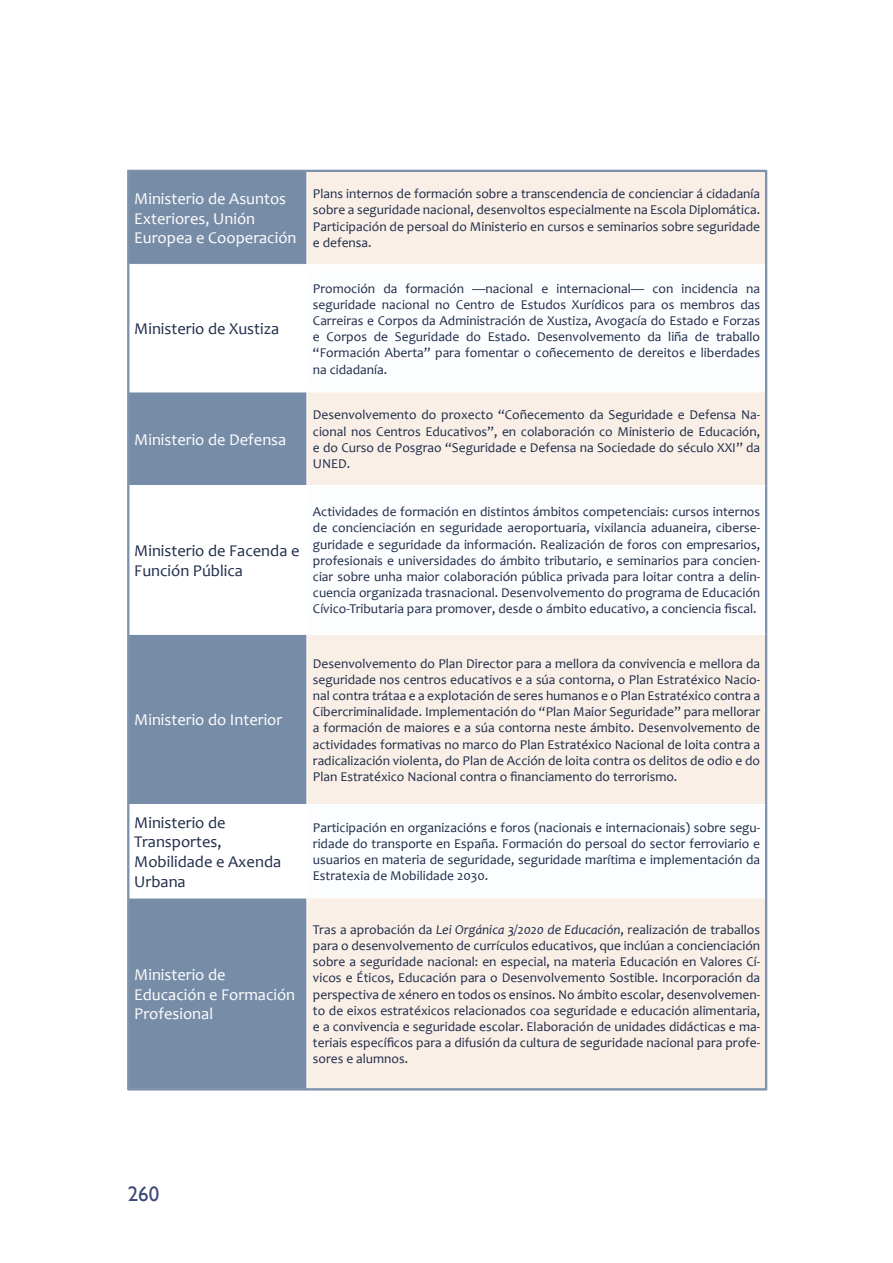
<style>
.page{position:relative;width:893px;height:1263px;background:#fff}
.page>*{position:absolute;margin:0;border:0;box-sizing:border-box;transform-origin:0 0}
.t1{font:21px "Gill Sans";color:#3c4a7b}
.t2{font:16.5px/19.8px "Candara";color:#fff}
.t3{font:16.5px/19.8px "Candara";color:#1e2b48}
.t4{font:13.5px/16.2px "Candara";color:#1e2b48;text-align:justify}
.s1{font-style:italic}
</style>
<div class="page">
<svg style="left:130px;top:172px;width:177px;height:916px;fill:#778ca7"></svg>
<div style="left:308px;top:172px;width:457px;height:916px;background:#f9efe6"></div>
<svg style="left:308px;top:265px;width:457px;height:633px"></svg>
<hr style="left:129px;top:264px;width:178px;height:1px;background:#fff">
<hr style="left:129px;top:392px;width:178px;height:1px;background:#fff">
<hr style="left:129px;top:485px;width:178px;height:1px;background:#fff">
<hr style="left:129px;top:634px;width:178px;height:1px;background:#fff">
<hr style="left:129px;top:804px;width:178px;height:1px;background:#fff">
<hr style="left:129px;top:898px;width:178px;height:1px;background:#fff">
<hr style="left:307px;top:264px;width:458px;height:1px;background:#fff">
<hr style="left:307px;top:392px;width:458px;height:1px;background:#fff">
<hr style="left:307px;top:485px;width:458px;height:1px;background:#fff">
<hr style="left:307px;top:634px;width:458px;height:1px;background:#fff">
<hr style="left:307px;top:804px;width:458px;height:1px;background:#fff">
<hr style="left:307px;top:898px;width:458px;height:1px;background:#fff">
<hr style="left:128px;top:170px;width:179px;height:1px;background:#778ca7">
<hr style="left:129px;top:171px;width:178px;height:1px;background:#778ca7">
<hr style="left:127px;top:170px;width:1px;height:94px;background:#778ca7">
<hr style="left:128px;top:171px;width:1px;height:93px;background:#778ca7">
<hr style="left:129px;top:172px;width:1px;height:92px;background:#778ca7">
<hr style="left:307px;top:170px;width:460px;height:1px;background:#778ca7">
<hr style="left:307px;top:171px;width:459px;height:1px;background:#778ca7">
<hr style="left:765px;top:172px;width:1px;height:92px;background:#778ca7">
<hr style="left:766px;top:170px;width:1px;height:94px;background:#778ca7">
<hr style="left:127px;top:264px;width:1px;height:128px;background:#778ca7">
<hr style="left:128px;top:264px;width:1px;height:128px;background:#778ca7">
<hr style="left:129px;top:264px;width:1px;height:128px;background:#778ca7">
<hr style="left:765px;top:264px;width:1px;height:128px;background:#778ca7">
<hr style="left:766px;top:264px;width:1px;height:128px;background:#778ca7">
<hr style="left:127px;top:392px;width:1px;height:93px;background:#778ca7">
<hr style="left:128px;top:392px;width:1px;height:93px;background:#778ca7">
<hr style="left:129px;top:392px;width:1px;height:93px;background:#778ca7">
<hr style="left:765px;top:392px;width:1px;height:93px;background:#778ca7">
<hr style="left:766px;top:392px;width:1px;height:93px;background:#778ca7">
<hr style="left:127px;top:485px;width:1px;height:149px;background:#778ca7">
<hr style="left:128px;top:485px;width:1px;height:149px;background:#778ca7">
<hr style="left:129px;top:485px;width:1px;height:149px;background:#778ca7">
<hr style="left:765px;top:485px;width:1px;height:149px;background:#778ca7">
<hr style="left:766px;top:485px;width:1px;height:149px;background:#778ca7">
<hr style="left:127px;top:634px;width:1px;height:170px;background:#778ca7">
<hr style="left:128px;top:634px;width:1px;height:170px;background:#778ca7">
<hr style="left:129px;top:634px;width:1px;height:170px;background:#778ca7">
<hr style="left:765px;top:634px;width:1px;height:170px;background:#778ca7">
<hr style="left:766px;top:634px;width:1px;height:170px;background:#778ca7">
<hr style="left:127px;top:804px;width:1px;height:94px;background:#778ca7">
<hr style="left:128px;top:804px;width:1px;height:94px;background:#778ca7">
<hr style="left:129px;top:804px;width:1px;height:94px;background:#778ca7">
<hr style="left:765px;top:804px;width:1px;height:94px;background:#778ca7">
<hr style="left:766px;top:804px;width:1px;height:94px;background:#778ca7">
<hr style="left:127px;top:898px;width:1px;height:192px;background:#778ca7">
<hr style="left:128px;top:898px;width:1px;height:191px;background:#778ca7">
<hr style="left:129px;top:898px;width:1px;height:191px;background:#778ca7">
<hr style="left:765px;top:898px;width:1px;height:191px;background:#778ca7">
<hr style="left:766px;top:898px;width:1px;height:192px;background:#778ca7">
<hr style="left:129px;top:1088px;width:178px;height:1px;background:#778ca7">
<hr style="left:128px;top:1089px;width:179px;height:1px;background:#778ca7">
<hr style="left:128px;top:1090px;width:179px;height:1px;background:#778ca7">
<hr style="left:307px;top:1088px;width:459px;height:1px;background:#778ca7">
<hr style="left:307px;top:1089px;width:459px;height:1px;background:#778ca7">
<hr style="left:307px;top:1090px;width:460px;height:1px;background:#778ca7">
<p class="t2" style="left:134px;top:188px;width:164px">Ministerio de Asuntos<br>Exteriores, Unión<br>Europea e Cooperación</p>
<p class="t4" style="left:313px;top:186px;width:449px">Plans internos de formación sobre a transcendencia de concienciar á cidadanía sobre a seguridade nacional, desenvoltos especialmente na Escola Diplomática.<br>Participación de persoal do Ministerio en cursos e seminarios sobre seguridade e defensa.</p>
<p class="t3" style="left:134px;top:319px;width:147px">Ministerio de Xustiza</p>
<p class="t2" style="left:134px;top:429px;width:153px">Ministerio de Defensa</p>
<p class="t4" style="left:313px;top:280px;width:449px">Promoción da formación —nacional e internacional— con incidencia na seguridade nacional no Centro de Estudos Xurídicos para os membros das Carreiras e Corpos da Administración de Xustiza, Avogacía do Estado e Forzas e Corpos de Seguridade do Estado. Desenvolvemento da liña de traballo “Formación Aberta” para fomentar o coñecemento de dereitos e liberdades na cidadanía.</p>
<p class="t4" style="left:313px;top:407px;width:449px">Desenvolvemento do proxecto “Coñecemento da Seguridade e Defensa Na&shy;cional nos Centros Educativos”, en colaboración co Ministerio de Educación, e do Curso de Posgrao “Seguridade e Defensa na Sociedade do século XXI” da UNED.</p>
<p class="t3" style="left:134px;top:541px;width:167px">Ministerio de Facenda e<br>Función Pública</p>
<p class="t4" style="left:313px;top:504px;width:449px">Actividades de formación en distintos ámbitos competenciais: cursos internos de concienciación en seguridade aeroportuaria, vixilancia aduaneira, ciberse&shy;guridade e seguridade da información. Realización de foros con empresarios, profesionais e universidades do ámbito tributario, e seminarios para concien&shy;ciar sobre unha maior colaboración pública privada para loitar contra a delin&shy;cuencia organizada trasnacional. Desenvolvemento do programa de Educación Cívico-Tributaria para promover, desde o ámbito educativo, a conciencia fiscal.</p>
<p class="t2" style="left:134px;top:710px;width:150px">Ministerio do Interior</p>
<p class="t4" style="left:313px;top:655px;width:449px">Desenvolvemento do Plan Director para a mellora da convivencia e mellora da seguridade nos centros educativos e a súa contorna, o Plan Estratéxico Nacio&shy;nal contra trátaa e a explotación de seres humanos e o Plan Estratéxico contra a Cibercriminalidade. Implementación do “Plan Maior Seguridade” para mellorar a formación de maiores e a súa contorna neste ámbito. Desenvolvemento de actividades formativas no marco do Plan Estratéxico Nacional de loita contra a radicalización violenta, do Plan de Acción de loita contra os delitos de odio e do Plan Estratéxico Nacional contra o financiamento do terrorismo.</p>
<p class="t3" style="left:134px;top:812px;width:148px">Ministerio de<br>Transportes,<br>Mobilidade e Axenda<br>Urbana</p>
<p class="t4" style="left:313px;top:819px;width:449px">Participación en organizacións e foros (nacionais e internacionais) sobre segu&shy;ridade do transporte en España. Formación do persoal do sector ferroviario e usuarios en materia de seguridade, seguridade marítima e implementación da Estratexia de Mobilidade 2030.</p>
<p class="t2" style="left:134px;top:964px;width:162px">Ministerio de<br>Educación e Formación<br>Profesional</p>
<p class="t4" style="left:313px;top:921px;width:449px">Tras a aprobación da <span class="s1">Lei Orgánica 3/2020 de Educación</span>, realización de traballos para o desenvolvemento de currículos educativos, que inclúan a concienciación sobre a seguridade nacional: en especial, na materia Educación en Valores Cí&shy;vicos e Éticos, Educación para o Desenvolvemento Sostible. Incorporación da perspectiva de xénero en todos os ensinos. No ámbito escolar, desenvolvemen&shy;to de eixos estratéxicos relacionados coa seguridade e educación alimentaria, e a convivencia e seguridade escolar. Elaboración de unidades didácticas e ma&shy;teriais específicos para a difusión da cultura de seguridade nacional para profe&shy;sores e alumnos.</p>
<h1 class="t1" style="left:128px;top:1181px;width:33px">260</h1>
</div>
